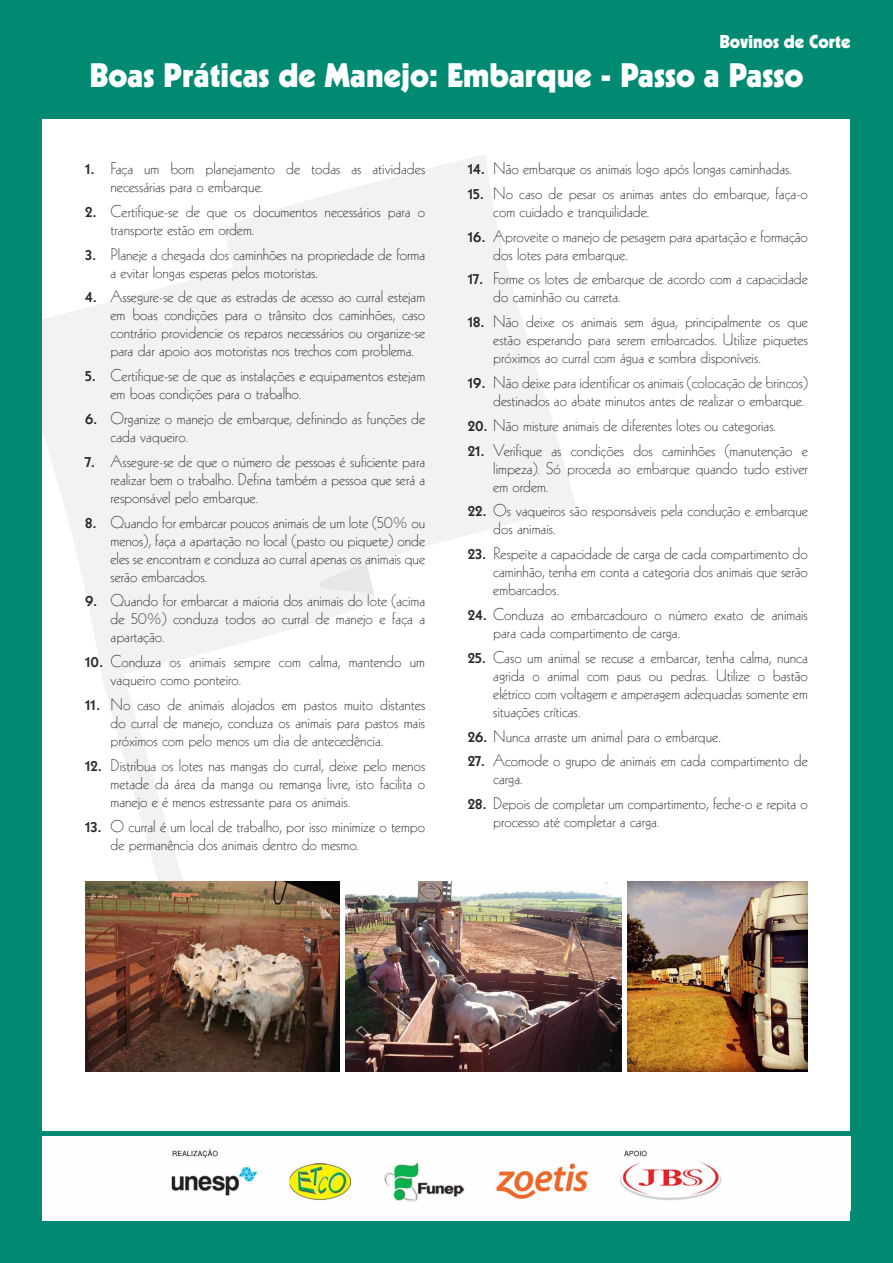
<style>
.page{position:relative;width:893px;height:1263px;background:#008a71}
.page>*{position:absolute;margin:0;border:0;box-sizing:border-box;transform-origin:0 0}
.t1{font:900 33px "Kabel";color:#fff}
.t2{font:900 18px "Kabel";color:#fff}
.t3{font:300 16.5px/18px "Kabel";color:#292829}
.s1{font-weight:800}
</style>
<div class="page">
<div style="left:43px;top:119px;width:807px;height:1011px;background:#fff"></div>
<svg style="left:43px;top:155px;width:533px;height:519px;fill:#f1f2f2"></svg>
<div style="left:234px;top:267px;width:141px;height:344px;background:#f1f2f2"></div>
<svg style="left:102px;top:672px;width:139px;height:210px"></svg>
<img style="left:346px;top:882px;width:276px;height:189px">
<img style="left:85px;top:882px;width:255px;height:189px">
<div style="left:43px;top:1197px;width:807px;height:23px;background:#fff"></div>
<img style="left:43px;top:1136px;width:807px;height:68px">
<img style="left:628px;top:882px;width:180px;height:190px">
<p class="t2" style="left:719px;top:30px;width:132px">Bovinos de Corte</p>
<h1 class="t1" style="left:90px;top:55px;width:715px">Boas Práticas de Manejo: Embarque - Passo a Passo</h1>
<p class="t3" style="left:111px;top:160px;width:316px;text-indent:-26px"><span class="s1">1.</span> Faça um bom planejamento de todas as atividades necessárias para o embarque.</p>
<p class="t3" style="left:111px;top:202px;width:316px;text-indent:-26px"><span class="s1">2.</span> Certifique-se de que os documentos necessários para o transporte estão em ordem.</p>
<p class="t3" style="left:111px;top:245px;width:316px;text-indent:-26px"><span class="s1">3.</span> Planeje a chegada dos caminhões na propriedade de forma a evitar longas esperas pelos motoristas.</p>
<p class="t3" style="left:111px;top:288px;width:316px;text-align:justify;text-indent:-26px"><span class="s1">4.</span> Assegure-se de que as estradas de acesso ao curral estejam em boas condições para o trânsito dos caminhões, caso contrário providencie os reparos necessários ou organize-se para dar apoio aos motoristas nos trechos com problema.</p>
<p class="t3" style="left:111px;top:367px;width:316px;text-indent:-26px"><span class="s1">5.</span> Certifique-se de que as instalações e equipamentos estejam em boas condições para o trabalho.</p>
<p class="t3" style="left:111px;top:410px;width:316px;text-indent:-26px"><span class="s1">6.</span> Organize o manejo de embarque, definindo as funções de cada vaqueiro.</p>
<p class="t3" style="left:111px;top:452px;width:316px;text-align:justify;text-indent:-26px"><span class="s1">7.</span> Assegure-se de que o número de pessoas é suficiente para realizar bem o trabalho. Defina também a pessoa que será a responsável pelo embarque.</p>
<p class="t3" style="left:111px;top:513px;width:316px;text-align:justify;text-indent:-26px"><span class="s1">8.</span> Quando for embarcar poucos animais de um lote (50% ou menos), faça a apartação no local (pasto ou piquete) onde eles se encontram e conduza ao curral apenas os animais que serão embarcados.</p>
<p class="t3" style="left:111px;top:592px;width:316px;text-align:justify;text-indent:-26px"><span class="s1">9.</span> Quando for embarcar a maioria dos animais do lote (acima de 50%) conduza todos ao curral de manejo e faça a apartação.</p>
<p class="t3" style="left:111px;top:653px;width:316px;text-indent:-26px"><span class="s1">10.</span> Conduza os animais sempre com calma, mantendo um vaqueiro como ponteiro.</p>
<p class="t3" style="left:111px;top:696px;width:316px;text-align:justify;text-indent:-26px"><span class="s1">11.</span> No caso de animais alojados em pastos muito distantes do curral de manejo, conduza os animais para pastos mais próximos com pelo menos um dia de antecedência.</p>
<p class="t3" style="left:111px;top:756px;width:316px;text-align:justify;text-indent:-26px"><span class="s1">12.</span> Distribua os lotes nas mangas do curral, deixe pelo menos metade da área da manga ou remanga livre, isto facilita o manejo e é menos estressante para os animais.</p>
<p class="t3" style="left:111px;top:817px;width:316px;text-indent:-26px"><span class="s1">13.</span> O curral é um local de trabalho, por isso minimize o tempo de permanência dos animais dentro do mesmo.</p>
<p class="t3" style="left:468px;top:160px;width:326px"><span class="s1">14.</span> Não embarque os animais logo após longas caminhadas.</p>
<p class="t3" style="left:493px;top:184px;width:316px;text-indent:-26px"><span class="s1">15.</span> No caso de pesar os animas antes do embarque, faça-o com cuidado e tranquilidade.</p>
<p class="t3" style="left:493px;top:227px;width:316px;text-indent:-26px"><span class="s1">16.</span> Aproveite o manejo de pesagem para apartação e formação dos lotes para embarque.</p>
<p class="t3" style="left:493px;top:270px;width:316px;text-indent:-26px"><span class="s1">17.</span> Forme os lotes de embarque de acordo com a capacidade do caminhão ou carreta.</p>
<p class="t3" style="left:493px;top:313px;width:316px;text-align:justify;text-indent:-26px"><span class="s1">18.</span> Não deixe os animais sem água, principalmente os que estão esperando para serem embarcados. Utilize piquetes próximos ao curral com água e sombra disponíveis.</p>
<p class="t3" style="left:468px;top:374px;width:342px;text-align:right"><span class="s1">19.</span> Não deixe para identificar os animais (colocação de brincos) destinados ao abate minutos antes de realizar o embarque.</p>
<p class="t3" style="left:468px;top:416px;width:310px"><span class="s1">20.</span> Não misture animais de diferentes lotes ou categorias.</p>
<p class="t3" style="left:493px;top:441px;width:316px;text-align:justify;text-indent:-26px"><span class="s1">21.</span> Verifique as condições dos caminhões (manutenção e limpeza). Só proceda ao embarque quando tudo estiver em ordem.</p>
<p class="t3" style="left:493px;top:502px;width:316px;text-indent:-26px"><span class="s1">22.</span> Os vaqueiros são responsáveis pela condução e embarque dos animais.</p>
<p class="t3" style="left:493px;top:545px;width:316px;text-align:justify;text-indent:-26px"><span class="s1">23.</span> Respeite a capacidade de carga de cada compartimento do caminhão, tenha em conta a categoria dos animais que serão embarcados.</p>
<p class="t3" style="left:493px;top:606px;width:316px;text-indent:-26px"><span class="s1">24.</span> Conduza ao embarcadouro o número exato de animais para cada compartimento de carga.</p>
<p class="t3" style="left:493px;top:648px;width:316px;text-align:justify;text-indent:-26px"><span class="s1">25.</span> Caso um animal se recuse a embarcar, tenha calma, nunca agrida o animal com paus ou pedras. Utilize o bastão elétrico com voltagem e amperagem adequadas somente em situações críticas.</p>
<p class="t3" style="left:468px;top:727px;width:255px"><span class="s1">26.</span> Nunca arraste um animal para o embarque.</p>
<p class="t3" style="left:493px;top:752px;width:316px;text-indent:-26px"><span class="s1">27.</span> Acomode o grupo de animais em cada compartimento de carga.</p>
<p class="t3" style="left:493px;top:795px;width:316px;text-indent:-26px"><span class="s1">28.</span> Depois de completar um compartimento, feche-o e repita o processo até completar a carga.</p>
</div>
